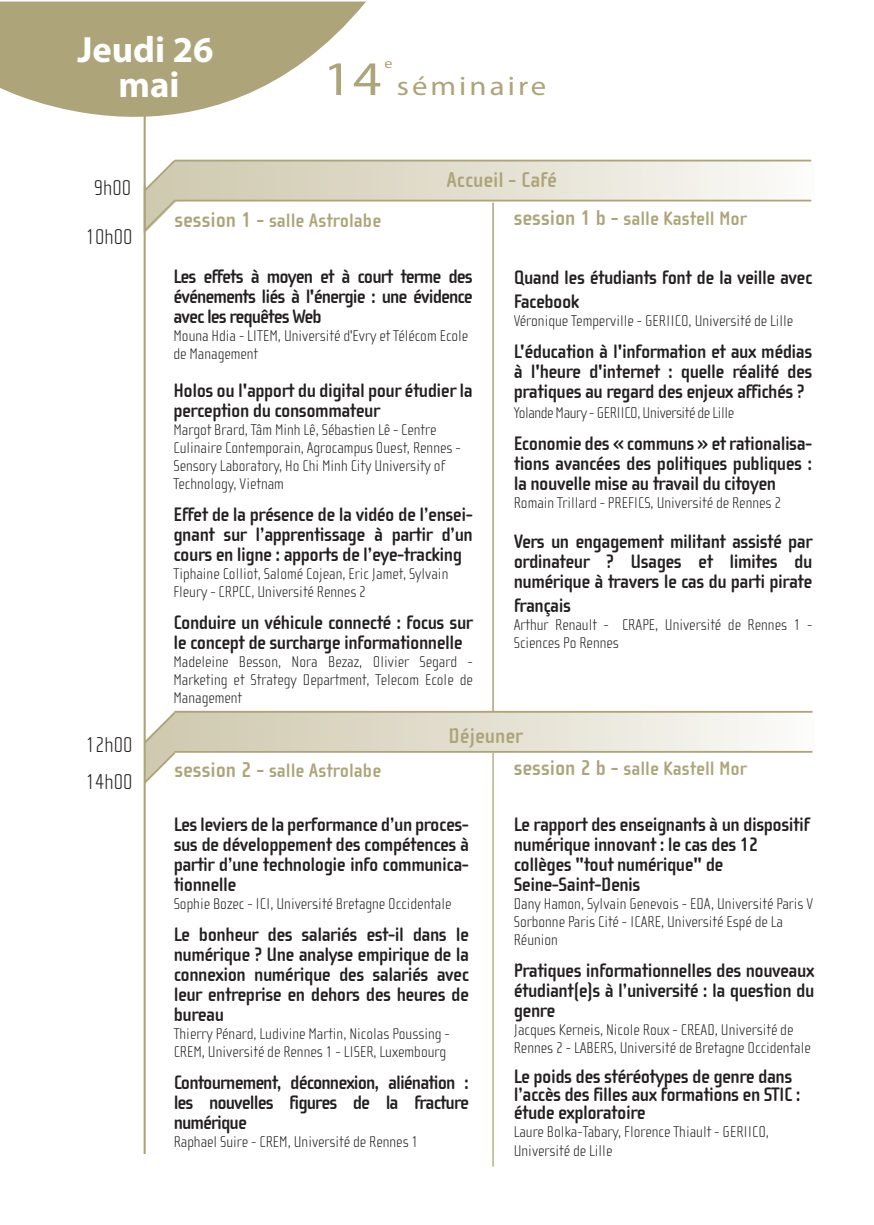
<style>
.page{position:relative;width:874px;height:1225px;background:#fff}
.page>*{position:absolute;margin:0;border:0;box-sizing:border-box;transform-origin:0 0}
.t1{font:700 36.6px/35.2px "Myriad Pro";color:#fff;text-align:center}
.t2{font:27px "Myriad Pro";letter-spacing:.1em;color:#ada479;scale:1.14 1}
.t3{font:700 22px "Cholla Sans";color:#ada479}
.t4{font:100 22px/48px "Cholla Sans";color:#231f20;text-align:center}
.t5{font:700 20px/20px "Cholla Sans";letter-spacing:-.025em;color:#231f20;text-align:justify}
.t6{font:700 20px "Cholla Sans";color:#ada479}
.t7{font:100 16px/18px "Cholla Sans";color:#231f20}
.t8{font:100 16px "Cholla Sans";letter-spacing:-.025em;color:#231f20}
.t9{font:14px "Myriad Pro";color:#ada479;scale:1.14 1}
.s1{font-size:48.4px}
.s2{font-size:22px}
</style>
<div class="page">
<svg style="left:177px;top:161px;width:635px;height:72px"></svg>
<svg style="left:177px;top:711px;width:636px;height:72px"></svg>
<svg style="left:0;top:2px;width:366px;height:191px"></svg>
<hr style="left:143px;top:59px;width:3px;height:1095px;background:#ada479">
<hr style="left:492px;top:203px;width:1px;height:508px;background:#ada479">
<hr style="left:175px;top:200px;width:635px;height:1px;background:#ada479">
<hr style="left:175px;top:160px;width:635px;height:1px;background:#ada479">
<hr style="left:174px;top:751px;width:638px;height:1px;background:#ada479">
<svg style="left:143px;top:710px;width:34px;height:75px"></svg>
<hr style="left:174px;top:711px;width:638px;height:1px;background:#ada479">
<svg style="left:142px;top:158px;width:35px;height:77px"></svg>
<hr style="left:492px;top:753px;width:1px;height:413px;background:#ada479">
<h1 class="t1" style="left:77px;top:30px;width:137px">Jeudi 26 mai</h1>
<p class="t9" style="left:384px;top:55px;width:9px">е</p>
<h2 class="t2" style="left:323px;top:69px;width:197px"><span class="s1">14</span> séminaire</h2>
<p class="t4" style="left:86px;top:164px;width:48px">9h00<br>10h00</p>
<p class="t3" style="left:446px;top:168px;width:112px">Accueil - Café</p>
<p class="t6" style="left:174px;top:209px;width:208px"><span class="s2">session 1 -</span> salle Astrolabe</p>
<p class="t6" style="left:513px;top:208px;width:234px"><span class="s2">session 1 b -</span> salle Kastell Mor</p>
<p class="t5" style="left:173px;top:266px;width:301px">Les effets à moyen et à court terme des événements liés à l'énergie : une évidence avec les requêtes Web</p>
<p class="t7" style="left:173px;top:326px;width:296px">Mouna Hdia - LITEM, Université d'Evry et Télécom Ecole de Management</p>
<p class="t5" style="left:173px;top:380px;width:301px">Holos ou l'apport du digital pour étudier la perception du consommateur</p>
<p class="t7" style="left:173px;top:420px;width:288px">Margot Brard, Tâm Minh Lê, Sébastien Lê - Centre Culinaire Contemporain, Agrocampus Ouest, Rennes - Sensory Laboratory, Ho Chi Minh City University of Technology, Vietnam</p>
<p class="t5" style="left:173px;top:504px;width:301px">Effet de la présence de la vidéo de l’ensei&shy;gnant sur l’apprentissage à partir d’un cours en ligne : apports de l’eye-tracking</p>
<p class="t7" style="left:173px;top:564px;width:276px">Tiphaine Colliot, Salomé Cojean, Eric Jamet, Sylvain<br>Fleury - CRPCC, Université Rennes 2</p>
<p class="t5" style="left:173px;top:612px;width:301px">Conduire un véhicule connecté : focus sur le concept de surcharge informationnelle</p>
<p class="t7" style="left:173px;top:652px;width:301px;text-align:justify">Madeleine Besson, Nora Bezaz, Olivier Segard - Marketing et Strategy Department, Telecom Ecole de Management</p>
<p class="t5" style="left:513px;top:265px;width:300px;line-height:24px">Quand les étudiants font de la veille avec<br>Facebook</p>
<p class="t7" style="left:513px;top:312px;width:281px">Véronique Temperville - GERIICO, Université de Lille</p>
<p class="t5" style="left:513px;top:341px;width:300px">L'éducation à l'information et aux médias à l'heure d'internet : quelle réalité des pratiques au regard des enjeux affichés ?</p>
<p class="t8" style="left:513px;top:404px;width:222px">Yolande Maury - GERIICO, Université de Lille</p>
<p class="t5" style="left:513px;top:433px;width:300px">Economie des « communs » et rationalisa&shy;tions avancées des politiques publiques : la nouvelle mise au travail du citoyen</p>
<p class="t7" style="left:513px;top:494px;width:269px">Romain Trillard - PREFICS, Université de Rennes 2</p>
<p class="t5" style="left:513px;top:531px;width:300px">Vers un engagement militant assisté par ordinateur ? Usages et limites du numérique à travers le cas du parti pirate</p>
<p class="t5" style="left:513px;top:595px;width:59px">français</p>
<p class="t7" style="left:513px;top:616px;width:300px">Arthur Renault - CRAPE, Université de Rennes 1 -<br>Sciences Po Rennes</p>
<p class="t4" style="left:86px;top:726px;width:48px;line-height:37px;text-align:left">12h00<br>14h00</p>
<p class="t3" style="left:448px;top:723px;width:76px">Déjeuner</p>
<p class="t5" style="left:173px;top:815px;width:297px">Les leviers de la performance d’un proces&shy;sus de développement des compétences à partir d’une technologie info communica&shy;tionnelle</p>
<p class="t7" style="left:173px;top:895px;width:279px">Sophie Bozec - ICI, Université Bretagne Occidentale</p>
<p class="t5" style="left:173px;top:925px;width:297px">Le bonheur des salariés est-il dans le numérique ? Une analyse empirique de la connexion numérique des salariés avec leur entreprise en dehors des heures de bureau</p>
<p class="t7" style="left:173px;top:1025px;width:277px">Thierry Pénard, Ludivine Martin, Nicolas Poussing -<br>CREM, Université de Rennes 1 - LISER, Luxembourg</p>
<p class="t5" style="left:173px;top:1073px;width:297px">Contournement, déconnexion, aliénation : les nouvelles figures de la fracture numérique</p>
<p class="t7" style="left:173px;top:1133px;width:246px">Raphael Suire - CREM, Université de Rennes 1</p>
<p class="t6" style="left:174px;top:759px;width:208px"><span class="s2">session 2 -</span> salle Astrolabe</p>
<p class="t6" style="left:513px;top:757px;width:234px"><span class="s2">session 2 b -</span> salle Kastell Mor</p>
<p class="t5" style="left:513px;top:815px;width:297px;text-align:left">Le rapport des enseignants à un dispositif numérique innovant : le cas des 12 collèges "tout numérique" de<br>Seine-Saint-Denis</p>
<p class="t7" style="left:513px;top:895px;width:301px">Dany Hamon, Sylvain Genevois - EDA, Université Paris V<br>Sorbonne Paris Cité - ICARE, Université Espé de La<br>Réunion</p>
<p class="t5" style="left:513px;top:961px;width:302px">Pratiques informationnelles des nouveaux étudiant(e)s à l’université : la question du genre</p>
<p class="t7" style="left:513px;top:1021px;width:298px">Jacques Kerneis, Nicole Roux - CREAD, Université de<br>Rennes 2 - LABERS, Université de Bretagne Occidentale</p>
<p class="t5" style="left:513px;top:1068px;width:288px;line-height:18px;text-align:left">Le poids des stéréotypes de genre dans l’accès des filles aux formations en STIC : étude exploratoire</p>
<p class="t7" style="left:513px;top:1123px;width:257px">Laure Bolka-Tabary, Florence Thiault - GERIICO,<br>Université de Lille</p>
</div>
